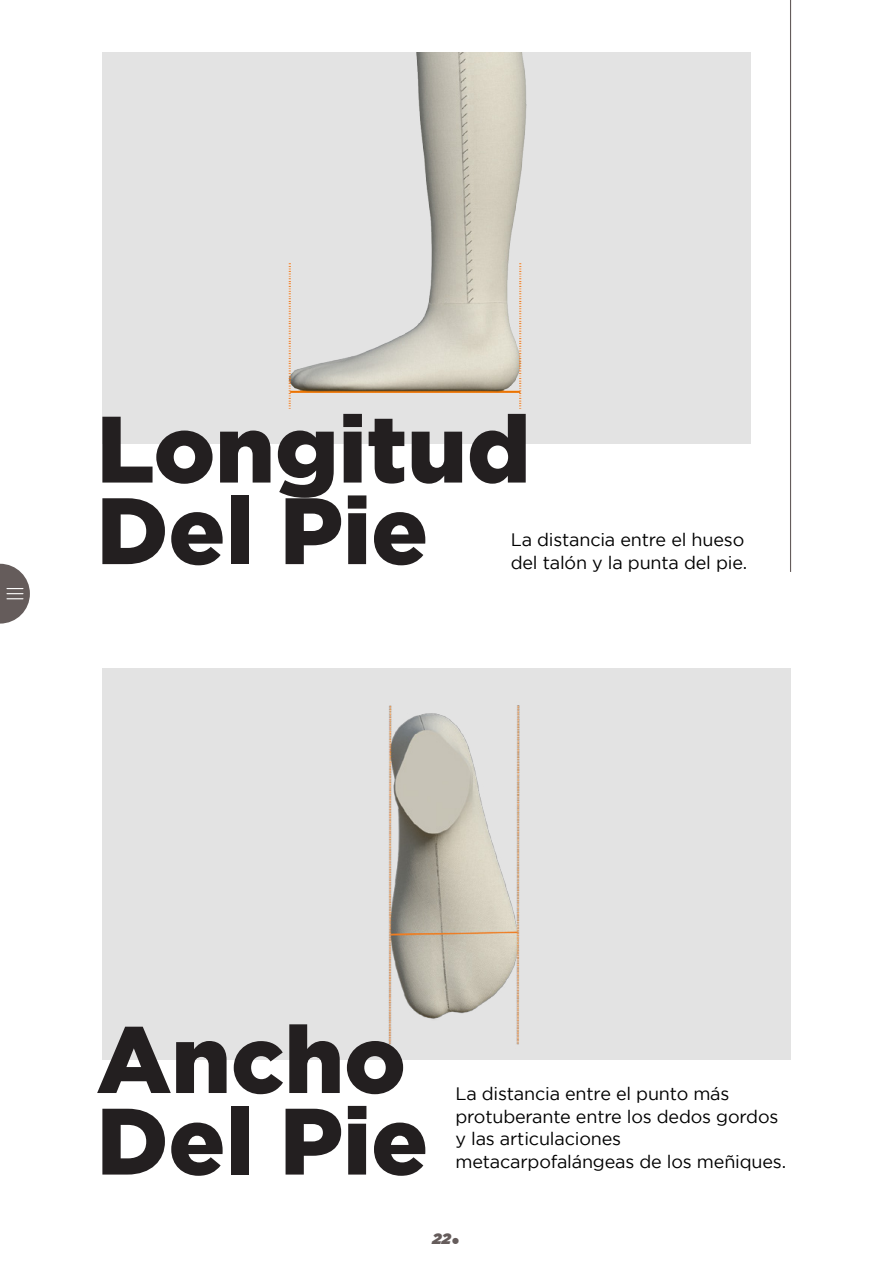
<style>
.page{position:relative;width:893px;height:1263px;background:#fff}
.page>*{position:absolute;margin:0;border:0;box-sizing:border-box;transform-origin:0 0}
.t1{font:900 94.05px/81.6px "Gotham";color:#231f20}
.t2{font:18px/22.5px "Gotham";letter-spacing:-.01em;color:#000}
.t3{font:italic 900 15px "Gotham";color:#655c5b}
.s1{font-family:"Futura";font-weight:700;font-style:normal;font-size:30px}
</style>
<div class="page">
<hr style="left:790px;top:0;width:1px;height:572px;background:#655c5b">
<svg style="left:0;top:564px;width:30px;height:60px"></svg>
<div style="left:102px;top:668px;width:688px;height:391px;background:#e3e3e3"></div>
<img style="left:388px;top:705px;width:132px;height:340px">
<div style="left:102px;top:52px;width:649px;height:392px;background:#e3e3e3"></div>
<img style="left:288px;top:52px;width:239px;height:357px">
<h1 class="t1" style="left:97px;top:406px;width:435px">Longitud<br>Del Pie</h1>
<p class="t2" style="left:511px;top:529px;width:238px">La distancia entre el hueso del talón y la punta del pie.</p>
<h1 class="t1" style="left:97px;top:1016px;width:333px">Ancho<br>Del Pie</h1>
<p class="t2" style="left:455px;top:1082px;width:332px">La distancia entre el punto más protuberante entre los dedos gordos y las articulaciones metacarpofalángeas de los meñiques.</p>
<p class="t3" style="left:432px;top:1229px;width:30px">22<span class="s1">.</span></p>
</div>
